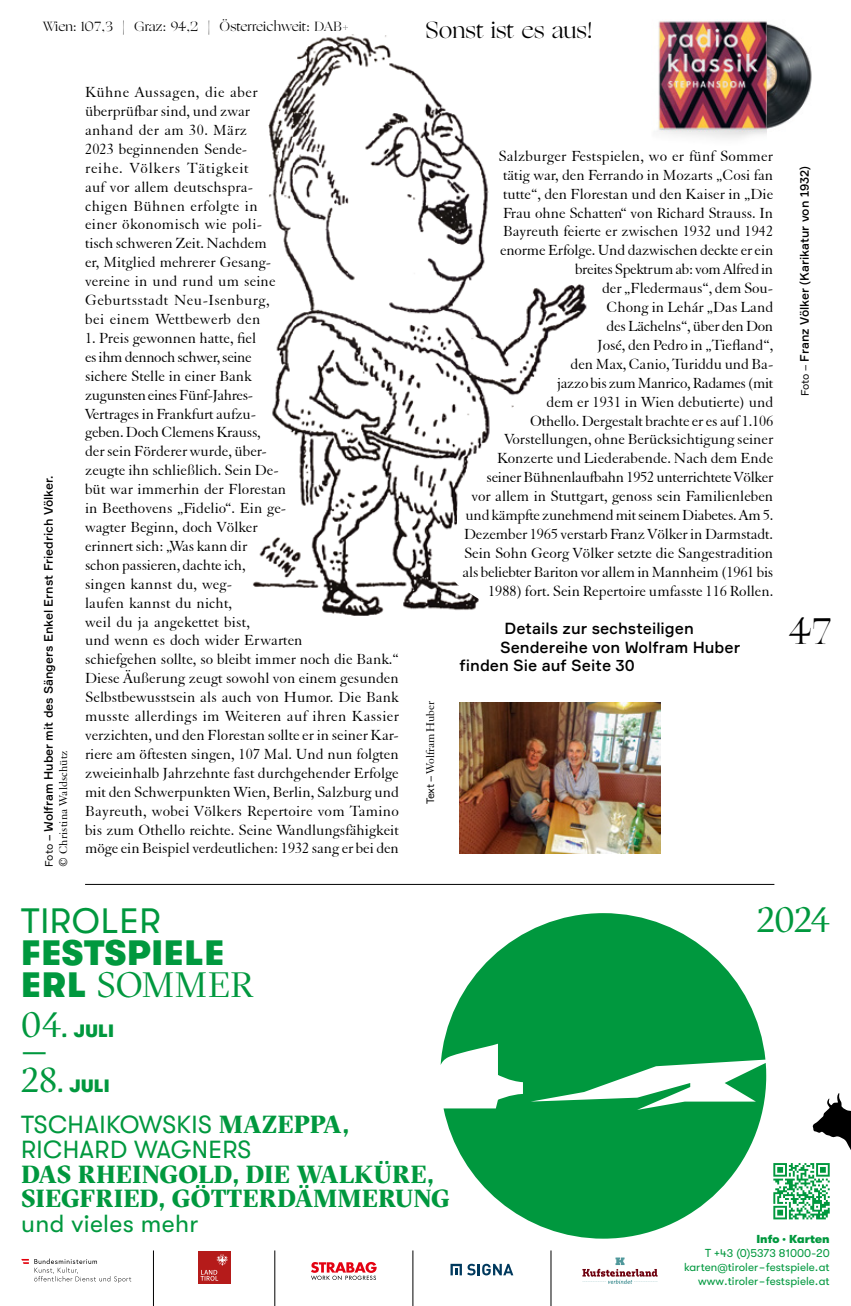
<style>
.page{position:relative;width:851px;height:1306px;background:#fff}
.page>*{position:absolute;margin:0;border:0;box-sizing:border-box;transform-origin:0 0}
.t1{font:47.4px "GT Sectra Fine";color:#00983e}
.t2{font:37.5px "Ogg";color:#000}
.t3{font:35.25px "GT Sectra Fine";letter-spacing:-.01em;color:#00983e}
.t4{font:900 35.25px "GT Walsheim";letter-spacing:.02em;color:#00983e}
.t5{font:35.25px "GT Walsheim";letter-spacing:.02em;color:#00983e}
.t6{font:900 24.75px/24.6px "GT Sectra Fine";letter-spacing:.03em;color:#00983e}
.t7{font:24.75px/24.6px "GT Walsheim";letter-spacing:.015em;color:#00983e}
.t8{font:23.4px "Ogg";color:#000}
.t9{font:900 17.85px "GT Walsheim";letter-spacing:.02em;color:#00983e}
.t10{font:15.75px/18.9px "Elegant Garamond BT";color:#000}
.t11{font:15.75px/18.9px "Elegant Garamond BT";letter-spacing:.02em;color:#000}
.t12{font:500 15.75px "Formular";color:#000}
.t13{font:13.5px "Ogg";letter-spacing:.01em;color:#000}
.t14{font:500 12px "Formular";color:#000}
.t15{font:12px "Elegant Garamond BT";color:#000}
.t16{font:11.55px/13.8px "GT Walsheim";letter-spacing:.005em;color:#00983e;text-align:right}
.t17{font:900 11.55px "GT Walsheim";letter-spacing:.005em;color:#00983e}
.s1{font-weight:400;font-size:10.5px}
.s2{font-size:10.5px}
.s3{font-family:"Formular";font-size:10.5px}
.s4{font-family:"GT Walsheim";font-weight:900}
.s5{font-family:"GT Sectra Fine";font-weight:400;font-size:35.25px}
.s6{font-family:"GT Sectra Fine";font-weight:400;font-size:34.5px}
.s7{font-family:"GT Sectra Fine";font-weight:900}
</style>
<div class="page">
<img style="left:766px;top:21px;width:46px;height:113px">
<img style="left:657px;top:21px;width:109px;height:118px">
<img style="left:459px;top:702px;width:201px;height:151px">
<img style="left:253px;top:34px;width:333px;height:582px">
<svg style="left:440px;top:913px;width:326px;height:325px;fill:#00983e"></svg>
<svg style="left:773px;top:1093px;width:77px;height:126px"></svg>
<svg style="left:311px;top:1261px;width:65px;height:19px"></svg>
<div style="left:198px;top:1251px;width:32px;height:32px;background:#b51b1a"></div>
<svg style="left:200px;top:1254px;width:28px;height:26px"></svg>
<svg style="left:21px;top:1258px;width:110px;height:24px"></svg>
<svg style="left:582px;top:1257px;width:76px;height:26px"></svg>
<svg style="left:450px;top:1263px;width:63px;height:12px"></svg>
<hr style="left:153px;top:1250px;width:1px;height:55px;background:#000">
<hr style="left:274px;top:1250px;width:1px;height:55px;background:#000">
<hr style="left:412px;top:1250px;width:1px;height:55px;background:#000">
<hr style="left:550px;top:1250px;width:1px;height:55px;background:#000">
<hr style="left:85px;top:884px;width:689px;height:1px;background:#000">
<p class="t13" style="left:43px;top:17px;width:308px">Wien: 107,3 | Graz: 94,2 | Österreichweit: DAB+</p>
<h3 class="t8" style="left:425px;top:14px;width:169px">Sonst ist es aus!</h3>
<p class="t14" style="left:41px;top:866px;width:393px;rotate:-90deg"><span class="s1">Foto</span> <span class="s2">–</span> Wolfram Huber mit des Sängers Enkel Ernst Friedrich Völker.</p>
<p class="t15" style="left:56px;top:866px;width:118px;rotate:-90deg">© Christina Waldschütz</p>
<p class="t11" style="left:85px;top:82px;width:192px">Kühne Aussagen, die aber überprüfbar sind, und zwar anhand der am 30. März<br>2023 beginnenden Sende&shy;reihe. Völkers Tätigkeit<br>auf vor allem deutschspra&shy;chigen Bühnen erfolgte in einer ökonomisch wie poli&shy;tisch schweren Zeit. Nachdem er, Mitglied mehrerer Gesang&shy;vereine in und rund um seine<br>Geburtsstadt Neu-Isenburg, bei einem Wettbewerb den</p>
<p class="t10" style="left:85px;top:328px;width:315px">1. Preis gewonnen hatte, fiel<br>es ihm dennoch schwer, seine<br>sichere Stelle in einer Bank<br>zugunsten eines Fünf-Jahres-<br>Vertrages in Frankfurt aufzu-<br>geben. Doch Clemens Krauss,<br>der sein Förderer wurde, über-<br>zeugte ihn schließlich. Sein De-<br>büt war immerhin der Florestan<br>in Beethovens „Fidelio“. Ein ge-<br>wagter Beginn, doch Völker<br>erinnert sich: „Was kann dir<br>schon passieren, dachte ich,<br>singen kannst du, weg-<br>laufen kannst du nicht,<br>weil du ja angekettet bist,<br>und wenn es doch wider Erwarten<br>schiefgehen sollte, so bleibt immer noch die Bank.“ Diese Äußerung zeugt sowohl von einem gesunden Selbstbewusstsein als auch von Humor. Die Bank musste allerdings im Weiteren auf ihren Kassier verzichten, und den Florestan sollte er in seiner Kar&shy;riere am öftesten singen, 107 Mal. Und nun folgten zweieinhalb Jahrzehnte fast durchgehender Erfolge mit den Schwerpunkten Wien, Berlin, Salzburg und Bayreuth, wobei Völkers Repertoire vom Tamino bis zum Othello reichte. Seine Wandlungsfähigkeit möge ein Beispiel verdeutlichen: 1932 sang er bei den</p>
<p class="t15" style="left:423px;top:804px;width:105px;rotate:-90deg"><span class="s3">Text –</span> Wolfram Huber</p>
<p class="t10" style="left:462px;top:146px;width:312px;text-align:right">Salzburger Festspielen, wo er fünf Sommer<br>tätig war, den Ferrando in Mozarts „Cosi fan tutte“, den Florestan und den Kaiser in „Die<br>Frau ohne Schatten“ von Richard Strauss. In Bayreuth feierte er zwischen 1932 und 1942 enorme Erfolge. Und dazwischen deckte er ein breites Spektrum ab: vom Alfred in<br>der „Fledermaus“, dem Sou-<br>Chong in Lehár „Das Land<br>des Lächelns“, über den Don<br>José, den Pedro in „Tiefland“,<br>den Max, Canio, Turiddu und Ba-<br>jazzo bis zum Manrico, Radames (mit<br>dem er 1931 in Wien debutierte) und<br>Othello. Dergestalt brachte er es auf 1.106<br>Vorstellungen, ohne Berücksichtigung seiner Konzerte und Liederabende. Nach dem Ende seiner Bühnenlaufbahn 1952 unterrichtete Völker<br>vor allem in Stuttgart, genoss sein Familienleben und kämpfte zunehmend mit seinem Diabetes. Am 5.<br>Dezember 1965 verstarb Franz Völker in Darmstadt.<br>Sein Sohn Georg Völker setzte die Sangestradition als beliebter Bariton vor allem in Mannheim (1961 bis 1988) fort. Sein Repertoire umfasste 116 Rollen.</p>
<p class="t12" style="left:504px;top:618px;width:191px">Details zur sechsteiligen</p>
<p class="t12" style="left:500px;top:637px;width:242px">Sendereihe von Wolfram Huber</p>
<p class="t12" style="left:459px;top:656px;width:177px">finden Sie auf Seite 30</p>
<p class="t14" style="left:797px;top:396px;width:232px;rotate:-90deg"><span class="s1">Foto –</span> Franz Völker (Karikatur von 1932)</p>
<h2 class="t2" style="left:788px;top:606px;width:45px">47</h2>
<h3 class="t5" style="left:21px;top:900px;width:141px">TIROLER</h3>
<h3 class="t4" style="left:21px;top:932px;width:204px">FESTSPIELE</h3>
<h3 class="t3" style="left:21px;top:964px;width:234px"><span class="s4">ERL</span> SOMMER</h3>
<p class="t9" style="left:21px;top:1020px;width:94px"><span class="s5">04.</span> JULI</p>
<h1 class="t1" style="left:21px;top:1025px;width:28px">–</h1>
<p class="t9" style="left:21px;top:1075px;width:90px"><span class="s6">28.</span> JULI</p>
<h3 class="t7" style="left:21px;top:1112px;width:329px">TSCHAIKOWSKIS <span class="s7">MAZEPPA,<br></span>RICHARD WAGNERS</h3>
<h3 class="t6" style="left:21px;top:1161px;width:429px">DAS RHEINGOLD, DIE WALKÜRE,<br>SIEGFRIED, GÖTTERDÄMMERUNG</h3>
<h3 class="t7" style="left:21px;top:1211px;width:179px">und vieles mehr</h3>
<h3 class="t3" style="left:756px;top:899px;width:74px">2024</h3>
<p class="t17" style="left:756px;top:1232px;width:75px">Info · Karten</p>
<p class="t16" style="left:684px;top:1246px;width:147px">T +43 (0)5373 81000-20 karten@tiroler-festspiele.at www.tiroler-festspiele.at</p>
</div>
